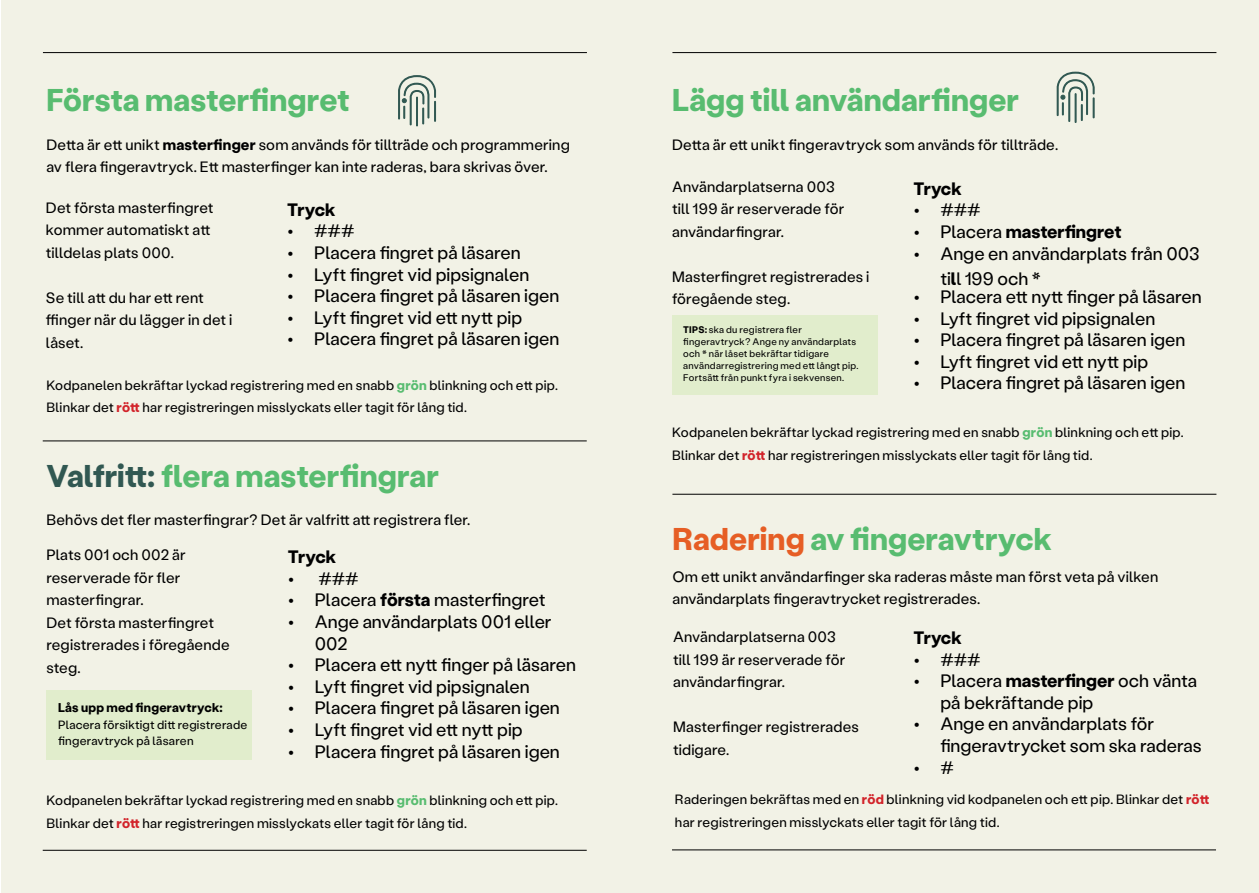
<style>
.page{position:relative;width:1259px;height:893px;background:#fff}
.page>*{position:absolute;margin:0;border:0;box-sizing:border-box;transform-origin:0 0}
.t1{font:700 31.5px "Stabil Grotesk";letter-spacing:.005em;color:#58bc70}
.t2{font:18px/21.6px "Stabil Grotesk";color:#000}
.t3{font:700 18px "Stabil Grotesk";color:#000}
.t4{font:15px/22.5px "Stabil Grotesk";letter-spacing:.01em;color:#000}
.t5{font:13.5px/22.5px "Stabil Grotesk";letter-spacing:.015em;color:#000}
.t6{font:700 12.75px "Stabil Grotesk";letter-spacing:.02em;color:#000}
.t7{font:12px/16.5px "Stabil Grotesk";letter-spacing:.02em;color:#000}
.t8{font:9.6px/12px "Stabil Grotesk";letter-spacing:.03em;color:#000}
.s1{font-weight:700}
.s2{font-weight:400}
.s3{font-weight:700;color:#58bc70}
.s4{font-weight:700;color:#d2232a}
.s5{color:#315852}
.s6{color:#e65e25}
</style>
<div class="page">
<div style="left:1px;top:0;width:629px;height:893px;background:#f2f2e6"></div>
<hr style="left:43px;top:52px;width:544px;height:1px;background:#000">
<hr style="left:43px;top:850px;width:544px;height:1px;background:#000">
<div style="left:629px;top:0;width:630px;height:893px;background:#f2f2e6"></div>
<hr style="left:672px;top:52px;width:544px;height:1px;background:#000">
<hr style="left:672px;top:850px;width:544px;height:1px;background:#000">
<svg style="left:398px;top:75px;width:38px;height:51px"></svg>
<div style="left:47px;top:690px;width:205px;height:69px;background:#e1edcc"></div>
<hr style="left:1074px;top:93px;width:2px;height:30px;background:#325953">
<svg style="left:1056px;top:72px;width:38px;height:50px"></svg>
<div style="left:672px;top:315px;width:205px;height:80px;background:#e1edcc"></div>
<hr style="left:43px;top:441px;width:544px;height:1px;background:#000">
<hr style="left:672px;top:494px;width:544px;height:1px;background:#000">
<h1 class="t1" style="left:46px;top:79px;width:305px">Första masterfingret</h1>
<h1 class="t1" style="left:672px;top:79px;width:349px">Lägg till användarfinger</h1>
<p class="t4" style="left:46px;top:132px;width:525px">Detta är ett unikt <span class="s1">masterfinger</span> som används för tillträde och programmering av flera fingeravtryck. Ett masterfinger kan inte raderas, bara skrivas över.</p>
<p class="t4" style="left:46px;top:195px;width:169px">Det första masterfingret kommer automatiskt att tilldelas plats 000.</p>
<p class="t4" style="left:46px;top:285px;width:188px">Se till att du har ett rent ffinger när du lägger in det i låset.</p>
<p class="t4" style="left:672px;top:132px;width:388px">Detta är ett unikt fingeravtryck som används för tillträde.</p>
<p class="t4" style="left:672px;top:174px;width:174px">Användarplatserna 003 till 199 är reserverade för användarfingrar.</p>
<p class="t4" style="left:672px;top:264px;width:199px">Masterfingret registrerades i föregående steg.</p>
<p class="t3" style="left:913px;top:176px;width:50px">Tryck</p>
<p class="t2" style="left:913px;top:198px;width:69px">• ###</p>
<p class="t3" style="left:913px;top:219px;width:210px"><span class="s2">• Placera</span> masterfingret</p>
<p class="t2" style="left:940px;top:240px;width:261px;line-height:25.5px;text-indent:-27px">• Ange en användarplats från 003 ti<span class="s1">l</span>l 199 och *</p>
<p class="t2" style="left:913px;top:285px;width:290px">• Placera ett nytt finger på läsaren</p>
<p class="t2" style="left:913px;top:306px;width:243px">• Lyft fingret vid pipsignalen</p>
<p class="t2" style="left:913px;top:328px;width:274px">• Placera fingret på läsaren igen</p>
<p class="t2" style="left:913px;top:350px;width:236px">• Lyft fingret vid ett nytt pip</p>
<p class="t2" style="left:913px;top:371px;width:274px">• Placera fingret på läsaren igen</p>
<p class="t5" style="left:672px;top:420px;width:513px">Kodpanelen bekräftar lyckad registrering med en snabb <span class="s3">grön</span> blinkning och ett pip.<br>Blinkar det <span class="s4">rött</span> har registreringen misslyckats eller tagit för lång tid.</p>
<p class="t3" style="left:287px;top:197px;width:50px">Tryck</p>
<p class="t2" style="left:287px;top:219px;width:69px">• ###</p>
<p class="t2" style="left:287px;top:241px;width:235px">• Placera fingret på läsaren</p>
<p class="t2" style="left:287px;top:263px;width:243px">• Lyft fingret vid pipsignalen</p>
<p class="t2" style="left:287px;top:284px;width:274px">• Placera fingret på läsaren igen</p>
<p class="t2" style="left:287px;top:306px;width:236px">• Lyft fingret vid ett nytt pip</p>
<p class="t2" style="left:287px;top:327px;width:274px">• Placera fingret på läsaren igen</p>
<p class="t5" style="left:46px;top:373px;width:513px">Kodpanelen bekräftar lyckad registrering med en snabb <span class="s3">grön</span> blinkning och ett pip.<br>Blinkar det <span class="s4">rött</span> har registreringen misslyckats eller tagit för lång tid.</p>
<p class="t8" style="left:683px;top:323px;width:177px"><span class="s1">TIPS:</span> ska du registrera fler fingeravtryck? Ange ny användarplats och * när låset bekräftar tidigare användarregistrering med ett långt pip.<br>Fortsätt från punkt fyra i sekvensen.</p>
<h1 class="t1" style="left:46px;top:455px;width:394px"><span class="s5">Valfritt:</span> flera masterfingrar</h1>
<p class="t4" style="left:46px;top:508px;width:425px">Behövs det fler masterfingrar? Det är valfritt att registrera fler.</p>
<p class="t4" style="left:46px;top:543px;width:185px">Plats 001 och 002 är reserverade för fler masterfingrar.<br>Det första masterfingret registrerades i föregående steg.</p>
<p class="t6" style="left:58px;top:699px;width:166px">Lås upp med fingeravtryck:</p>
<p class="t7" style="left:58px;top:716px;width:191px">Placera försiktigt ditt registrerade fingeravtryck på läsaren</p>
<p class="t3" style="left:288px;top:545px;width:50px">Tryck</p>
<p class="t2" style="left:288px;top:567px;width:72px">• ###</p>
<p class="t2" style="left:288px;top:588px;width:259px">• Placera <span class="s1">första</span> masterfingret</p>
<p class="t2" style="left:315px;top:610px;width:238px;text-indent:-27px">• Ange användarplats 001 eller<br>002</p>
<p class="t2" style="left:288px;top:653px;width:290px">• Placera ett nytt finger på läsaren</p>
<p class="t2" style="left:288px;top:675px;width:243px">• Lyft fingret vid pipsignalen</p>
<p class="t2" style="left:288px;top:696px;width:274px">• Placera fingret på läsaren igen</p>
<p class="t2" style="left:288px;top:718px;width:236px">• Lyft fingret vid ett nytt pip</p>
<p class="t2" style="left:288px;top:740px;width:274px">• Placera fingret på läsaren igen</p>
<p class="t5" style="left:46px;top:789px;width:513px">Kodpanelen bekräftar lyckad registrering med en snabb <span class="s3">grön</span> blinkning och ett pip.<br>Blinkar det <span class="s4">rött</span> har registreringen misslyckats eller tagit för lång tid.</p>
<h1 class="t1" style="left:672px;top:517px;width:381px"><span class="s6">Radering</span> av fingeravtryck</h1>
<p class="t4" style="left:672px;top:564px;width:487px">Om ett unikt användarfinger ska raderas måste man först veta på vilken användarplats fingeravtrycket registrerades.</p>
<p class="t4" style="left:673px;top:625px;width:174px">Användarplatserna 003 till 199 är reserverade för användarfingrar.</p>
<p class="t4" style="left:673px;top:715px;width:187px">Masterfinger registrerades tidigare.</p>
<p class="t3" style="left:913px;top:625px;width:50px">Tryck</p>
<p class="t2" style="left:913px;top:648px;width:69px">• ###</p>
<p class="t2" style="left:940px;top:669px;width:258px;text-indent:-27px">• Placera <span class="s1">masterfinger</span> och vänta på bekräftande pip</p>
<p class="t2" style="left:940px;top:712px;width:263px;text-indent:-27px">• Ange en användarplats för fingeravtrycket som ska raderas</p>
<p class="t2" style="left:913px;top:756px;width:42px">• #</p>
<p class="t5" style="left:675px;top:788px;width:536px">Raderingen bekräftas med en <span class="s4">röd</span> blinkning vid kodpanelen och ett pip. Blinkar det <span class="s4">rött </span>har registreringen misslyckats eller tagit för lång tid.</p>
</div>
